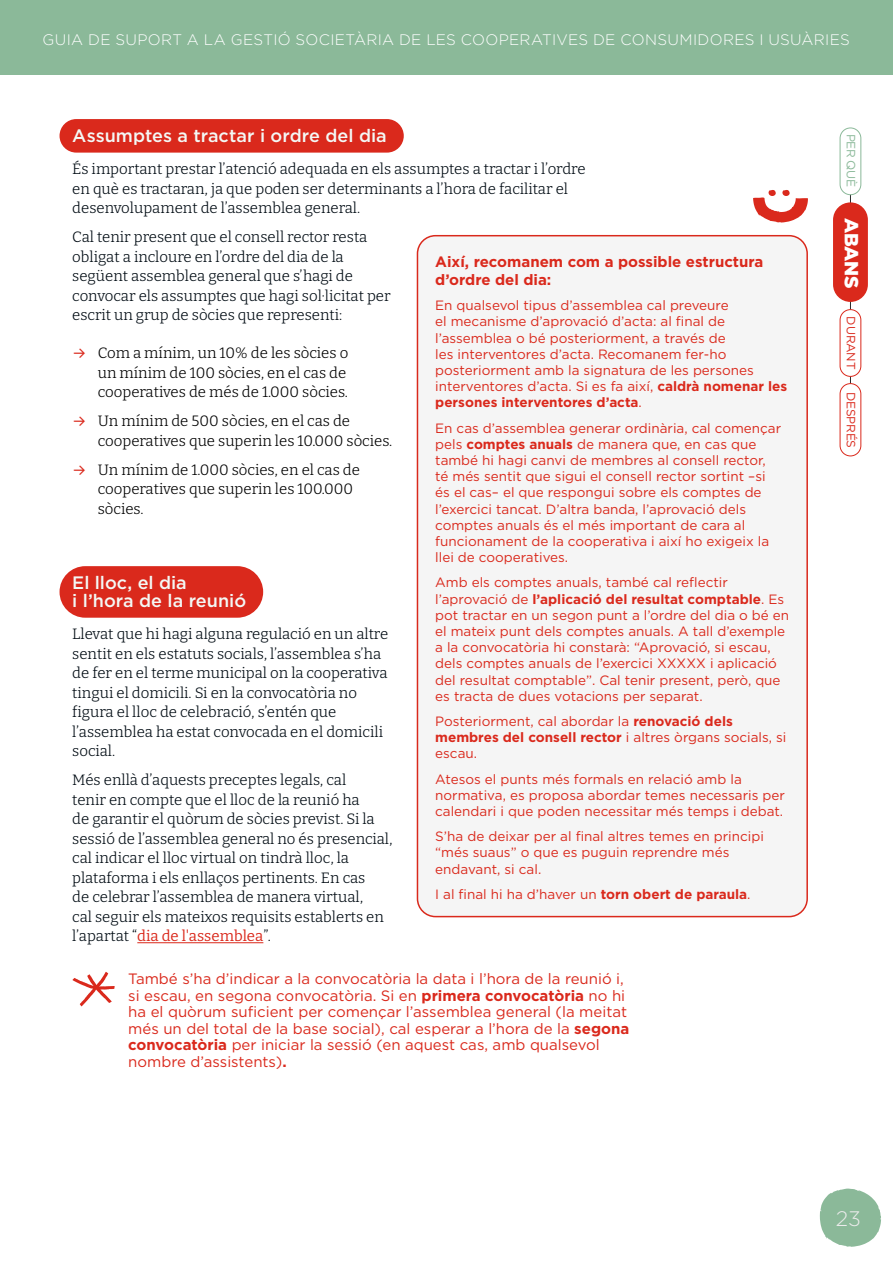
<style>
.page{position:relative;width:893px;height:1263px;background:#fff}
.page>*{position:absolute;margin:0;border:0;box-sizing:border-box;transform-origin:0 0}
.t1{font:300 21px "Gotham";color:#ebebeb}
.t2{font:900 19.2px "Gotham";letter-spacing:-.005em;color:#fff}
.t3{font:500 18px/18px "Gotham";color:#f4f8f5}
.t4{font:300 15.15px "Gotham";letter-spacing:.02em;color:#fff}
.t5{font:100 15px/19.5px "Bitter";color:#000b13}
.t6{font:15px/16.5px "Gotham";color:#da291c}
.t7{font:100 15px/19.5px "Bitter";color:#000}
.t8{font:700 15px/18px "Gotham";color:#da291c}
.t9{font:15px "Inter";color:#da291c}
.t10{font:13.5px/16.2px "Gotham";color:#da291c}
.t11{font:12px "Gotham";letter-spacing:-.015em;color:#da291c}
.t12{font:12px "Gotham";letter-spacing:-.015em;color:#8bb999}
.s1{font-weight:700}
.s2{color:#da291c}
</style>
<div class="page">
<svg style="left:820px;top:1188px;width:61px;height:59px"></svg>
<hr style="left:850px;top:178px;width:1px;height:251px;background:#292929">
<div style="left:833px;top:202px;width:35px;height:100px;background:#da291c;border-radius:17px"></div>
<div style="left:840px;top:310px;width:21px;height:66px;background:#fff;border-radius:10px"></div>
<div style="left:840px;top:309px;width:21px;height:68px;border:1px solid #da291c;border-radius:10px"></div>
<div style="left:840px;top:128px;width:21px;height:67px;background:#fff;border-radius:10px"></div>
<div style="left:840px;top:128px;width:21px;height:67px;border:1px solid #8bb999;border-radius:10px"></div>
<div style="left:840px;top:384px;width:21px;height:72px;background:#fff;border-radius:10px"></div>
<div style="left:840px;top:383px;width:21px;height:73px;border:1px solid #da291c;border-radius:10px"></div>
<div style="left:0;top:0;width:893px;height:74px;background:#8bb999"></div>
<div style="left:60px;top:119px;width:344px;height:34px;background:#da291c;border-radius:17px"></div>
<div style="left:60px;top:566px;width:203px;height:52px;background:#da291c;border-radius:26px"></div>
<hr style="left:137px;top:942px;width:126px;height:1px;background:#da291c">
<svg style="left:72px;top:972px;width:43px;height:34px"></svg>
<div style="left:417px;top:236px;width:390px;height:680px;background:#f5f5f5;border-radius:18px"></div>
<svg style="left:753px;top:190px;width:55px;height:33px"></svg>
<div style="left:417px;top:235px;width:391px;height:682px;border:2px solid #da291c;border-radius:18px"></div>
<p class="t4" style="left:43px;top:30px;width:809px">GUIA DE SUPORT A LA GESTIÓ SOCIETÀRIA DE LES COOPERATIVES DE CONSUMIDORES I USUÀRIES</p>
<h5 class="t3" style="left:72px;top:126px;width:316px">Assumptes a tractar i ordre del dia</h5>
<p class="t5" style="left:72px;top:159px;width:515px">És important prestar l’atenció adequada en els assumptes a tractar i l’ordre en què es tractaran, ja que poden ser determinants a l’hora de facilitar el desenvolupament de l’assemblea general.</p>
<p class="t5" style="left:72px;top:227px;width:320px">Cal tenir present que el consell rector resta obligat a incloure en l’ordre del dia de la següent assemblea general que s’hagi de convocar els assumptes que hagi sol·licitat per escrit un grup de sòcies que representi:</p>
<p class="t9" style="left:72px;top:342px;width:16px">→</p>
<h6 class="t8" style="left:435px;top:253px;width:330px">Així, recomanem com a possible estructura d’ordre del dia:</h6>
<p class="t10" style="left:435px;top:297px;width:354px">En qualsevol tipus d’assemblea cal preveure<br>el mecanisme d’aprovació d’acta: al final de l’assemblea o bé posteriorment, a través de<br>les interventores d’acta. Recomanem fer-ho posteriorment amb la signatura de les persones interventores d’acta. Si es fa així, <span class="s1">caldrà nomenar les persones interventores d’acta</span>.</p>
<p class="t10" style="left:435px;top:419px;width:347px">En cas d’assemblea generar ordinària, cal començar pels <span class="s1">comptes anuals</span> de manera que, en cas que també hi hagi canvi de membres al consell rector, té més sentit que sigui el consell rector sortint –si és el cas– el que respongui sobre els comptes de l’exercici tancat. D’altra banda, l’aprovació dels comptes anuals és el més important de cara al funcionament de la cooperativa i així ho exigeix la llei de cooperatives.</p>
<p class="t10" style="left:435px;top:574px;width:356px">Amb els comptes anuals, també cal reflectir l’aprovació de <span class="s1">l’aplicació del resultat comptable</span>. Es pot tractar en un segon punt a l’ordre del dia o bé en el mateix punt dels comptes anuals. A tall d’exemple a la convocatòria hi constarà: “Aprovació, si escau, dels comptes anuals de l’exercici XXXXX i aplicació del resultat comptable”. Cal tenir present, però, que es tracta de dues votacions per separat.</p>
<p class="t10" style="left:435px;top:713px;width:353px">Posteriorment, cal abordar la <span class="s1">renovació dels membres del consell rector</span> i altres òrgans socials, si escau.</p>
<p class="t10" style="left:435px;top:770px;width:351px">Atesos el punts més formals en relació amb la normativa, es proposa abordar temes necessaris per calendari i que poden necessitar més temps i debat.</p>
<p class="t10" style="left:435px;top:828px;width:330px">S’ha de deixar per al final altres temes en principi “més suaus” o que es puguin reprendre més endavant, si cal.</p>
<p class="t10" style="left:435px;top:886px;width:317px">I al final hi ha d’haver un <span class="s1">torn obert de paraula</span>.</p>
<p class="t7" style="left:98px;top:343px;width:252px">Com a mínim, un 10% de les sòcies o un mínim de 100 sòcies, en el cas de cooperatives de més de 1.000 sòcies.</p>
<p class="t7" style="left:98px;top:411px;width:296px">Un mínim de 500 sòcies, en el cas de cooperatives que superin les 10.000 sòcies.</p>
<p class="t7" style="left:98px;top:459px;width:264px">Un mínim de 1.000 sòcies, en el cas de cooperatives que superin les 100.000 sòcies.</p>
<p class="t9" style="left:72px;top:410px;width:16px">→</p>
<p class="t9" style="left:72px;top:458px;width:16px">→</p>
<h5 class="t3" style="left:72px;top:573px;width:175px">El lloc, el dia<br>i l’hora de la reunió</h5>
<p class="t5" style="left:72px;top:624px;width:318px">Llevat que hi hagi alguna regulació en un altre sentit en els estatuts socials, l’assemblea s’ha de fer en el terme municipal on la cooperativa tingui el domicili. Si en la convocatòria no figura el lloc de celebració, s’entén que l’assemblea ha estat convocada en el domicili social.</p>
<p class="t5" style="left:72px;top:770px;width:322px">Més enllà d’aquests preceptes legals, cal<br>tenir en compte que el lloc de la reunió ha<br>de garantir el quòrum de sòcies previst. Si la sessió de l’assemblea general no és presencial, cal indicar el lloc virtual on tindrà lloc, la plataforma i els enllaços pertinents. En cas<br>de celebrar l’assemblea de manera virtual,<br>cal seguir els mateixos requisits establerts en l’apartat “<span class="s2">dia de l'assemblea</span>”.</p>
<p class="t6" style="left:128px;top:970px;width:502px">També s’ha d’indicar a la convocatòria la data i l’hora de la reunió i, si escau, en segona convocatòria. Si en <span class="s1">primera convocatòria</span> no hi ha el quòrum suficient per començar l’assemblea general (la meitat més un del total de la base social), cal esperar a l’hora de la <span class="s1">segona convocatòria</span> per iniciar la sessió (en aquest cas, amb qualsevol nombre d’assistents)<span class="s1">.</span></p>
<p class="t12" style="left:859px;top:134px;width:55px;rotate:90deg">PER QUÈ</p>
<p class="t2" style="left:865px;top:217px;width:73px;rotate:90deg">ABANS</p>
<p class="t11" style="left:859px;top:316px;width:55px;rotate:90deg">DURANT</p>
<p class="t11" style="left:859px;top:392px;width:58px;rotate:90deg">DESPRÉS</p>
<h1 class="t1" style="left:836px;top:1205px;width:27px">23</h1>
</div>
